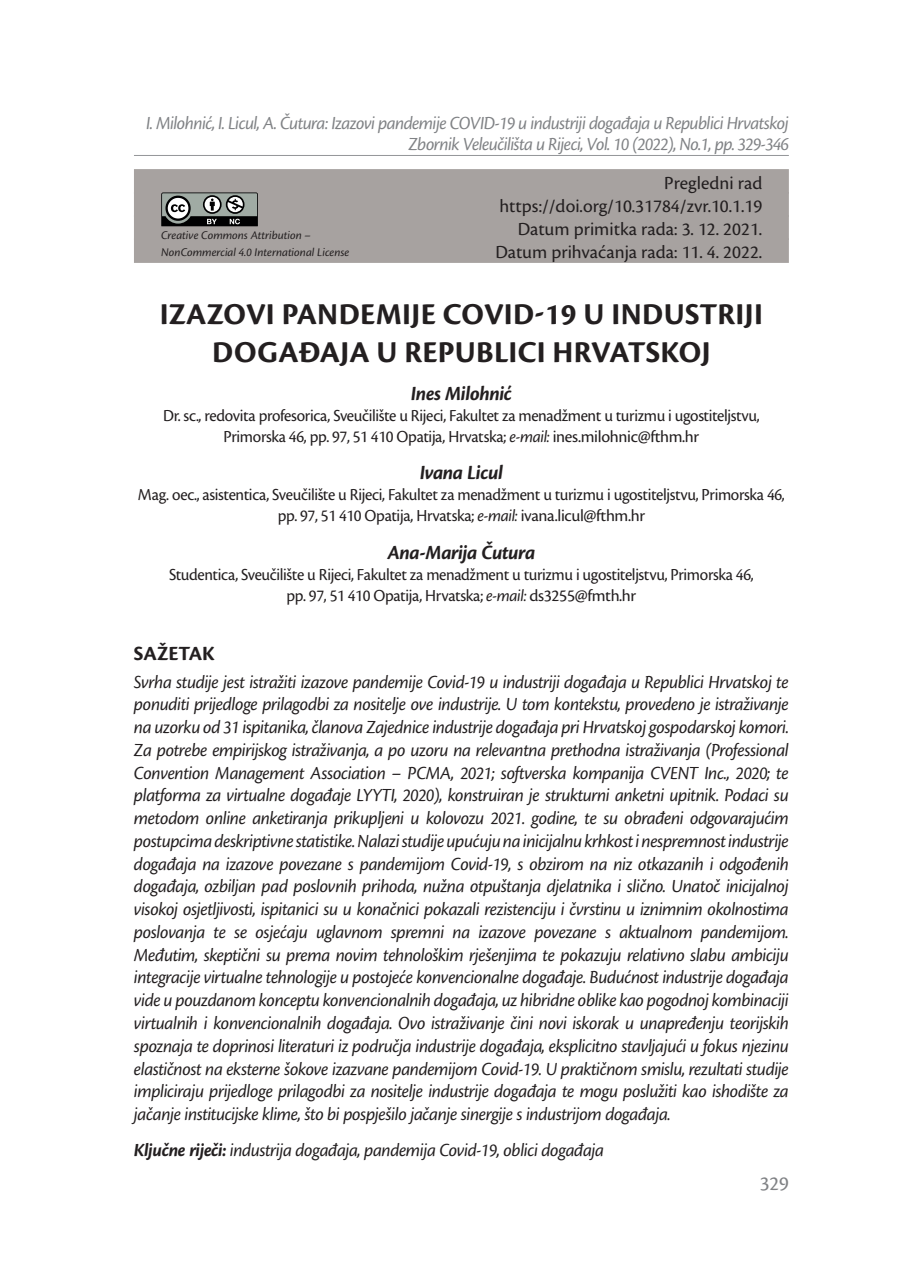
<style>
.page{position:relative;width:903px;height:1270px;background:#fff}
.page>*{position:absolute;margin:0;border:0;box-sizing:border-box;transform-origin:0 0}
.t1{font:700 31.5px/37.8px "Cronos Pro";letter-spacing:.01em;color:#231f20;text-align:center}
.t2{font:italic 700 21px "Cronos Pro";letter-spacing:-.02em;color:#231f20;scale:.96 1}
.t3{font:700 21px "Cronos Pro";color:#231f20}
.t4{font:21px "Cronos Pro";color:#808285}
.t5{font:italic 19.25px/22.8px "Cronos Pro";letter-spacing:-.02em;color:#231f20;text-align:justify;scale:.96 1}
.t6{font:italic 19.25px/21px "Cronos Pro";letter-spacing:-.035em;color:#808285;text-align:right;scale:.96 1}
.t7{font:19.25px/23.1px "Cronos Pro";color:#231f20;text-align:right}
.t8{font:17.5px/21px "Cronos Pro";letter-spacing:-.02em;color:#231f20;text-align:center;scale:.96 1}
.t9{font:italic 12.25px/16.8px "Cronos Pro";letter-spacing:-.005em;color:#231f20}
.s1{font-style:italic}
.s2{font-weight:700}
</style>
<div class="page">
<hr style="left:134px;top:155px;width:655px;height:1px;background:#939598">
<div style="left:134px;top:169px;width:655px;height:25px;background:#a7a2a0"></div>
<div style="left:134px;top:192px;width:655px;height:25px;background:#a7a2a0"></div>
<div style="left:134px;top:215px;width:655px;height:25px;background:#a7a2a0"></div>
<div style="left:134px;top:238px;width:655px;height:25px;background:#a7a2a0"></div>
<svg style="left:161px;top:192px;width:97px;height:34px"></svg>
<p class="t6" style="left:146px;top:113px;width:671px">I. Milohnić, I. Licul, A. Čutura: Izazovi pandemije COVID-19 u industriji događaja u Republici Hrvatskoj<br>Zbornik Veleučilišta u Rijeci, Vol. 10 (2022), No.1, pp. 329-346</p>
<p class="t9" style="left:161px;top:227px;width:190px">Creative Commons Attribution –<br>NonCommercial 4.0 International License</p>
<p class="t7" style="left:495px;top:171px;width:268px">Pregledni rad https://doi.org/10.31784/zvr.10.1.19<br>Datum primitka rada: 3. 12. 2021.<br>Datum prihvaćanja rada: 11. 4. 2022.</p>
<h1 class="t1" style="left:160px;top:296px;width:605px">IZAZOVI PANDEMIJE COVID-19 U INDUSTRIJI<br>DOGAĐAJA U REPUBLICI HRVATSKOJ</h1>
<p class="t2" style="left:411px;top:381px;width:107px">Ines Milohnić</p>
<p class="t8" style="left:163px;top:405px;width:623px">Dr. sc., redovita profesorica, Sveučilište u Rijeci, Fakultet za menadžment u turizmu i ugostiteljstvu,<br>Primorska 46, pp. 97, 51 410 Opatija, Hrvatska; <span class="s1">e-mail:</span> ines.milohnic@fthm.hr</p>
<p class="t2" style="left:420px;top:461px;width:88px">Ivana Licul</p>
<p class="t8" style="left:138px;top:485px;width:675px">Mag. oec., asistentica, Sveučilište u Rijeci, Fakultet za menadžment u turizmu i ugostiteljstvu, Primorska 46, pp. 97, 51 410 Opatija, Hrvatska; <span class="s1">e-mail:</span> ivana.licul@fthm.hr</p>
<p class="t2" style="left:387px;top:540px;width:156px">Ana-Marija Čutura</p>
<p class="t8" style="left:169px;top:564px;width:610px">Studentica, Sveučilište u Rijeci, Fakultet za menadžment u turizmu i ugostiteljstvu, Primorska 46, pp. 97, 51 410 Opatija, Hrvatska; <span class="s1">e-mail:</span> ds3255@fmth.hr</p>
<p class="t3" style="left:134px;top:641px;width:82px">SAŽETAK</p>
<p class="t5" style="left:134px;top:671px;width:684px">Svrha studije jest istražiti izazove pandemije Covid-19 u industriji događaja u Republici Hrvatskoj te ponuditi prijedloge prilagodbi za nositelje ove industrije. U tom kontekstu, provedeno je istraživanje na uzorku od 31 ispitanika, članova Zajednice industrije događaja pri Hrvatskoj gospodarskoj komori.<br>Za potrebe empirijskog istraživanja, a po uzoru na relevantna prethodna istraživanja (Professional Convention Management Association – PCMA, 2021; softverska kompanija CVENT Inc., 2020; te platforma za virtualne događaje LYYTI, 2020), konstruiran je strukturni anketni upitnik. Podaci su metodom online anketiranja prikupljeni u kolovozu 2021. godine, te su obrađeni odgovarajućim postupcima deskriptivne statistike. Nalazi studije upućuju na inicijalnu krhkost i nespremnost industrije događaja na izazove povezane s pandemijom Covid-19, s obzirom na niz otkazanih i odgođenih događaja, ozbiljan pad poslovnih prihoda, nužna otpuštanja djelatnika i slično. Unatoč inicijalnoj visokoj osjetljivosti, ispitanici su u konačnici pokazali rezistenciju i čvrstinu u iznimnim okolnostima poslovanja te se osjećaju uglavnom spremni na izazove povezane s aktualnom pandemijom.<br>Međutim, skeptični su prema novim tehnološkim rješenjima te pokazuju relativno slabu ambiciju integracije virtualne tehnologije u postojeće konvencionalne događaje. Budućnost industrije događaja vide u pouzdanom konceptu konvencionalnih događaja, uz hibridne oblike kao pogodnoj kombinaciji virtualnih i konvencionalnih događaja. Ovo istraživanje čini novi iskorak u unapređenju teorijskih spoznaja te doprinosi literaturi iz područja industrije događaja, eksplicitno stavljajući u fokus njezinu elastičnost na eksterne šokove izazvane pandemijom Covid-19. U praktičnom smislu, rezultati studije impliciraju prijedloge prilagodbi za nositelje industrije događaja te mogu poslužiti kao ishodište za jačanje institucijske klime, što bi pospješilo jačanje sinergije s industrijom događaja.</p>
<p class="t5" style="left:134px;top:1138px;width:491px"><span class="s2">Ključne riječi:</span> industrija događaja, pandemija Covid-19, oblici događaja</p>
<p class="t4" style="left:760px;top:1171px;width:31px">329</p>
</div>
